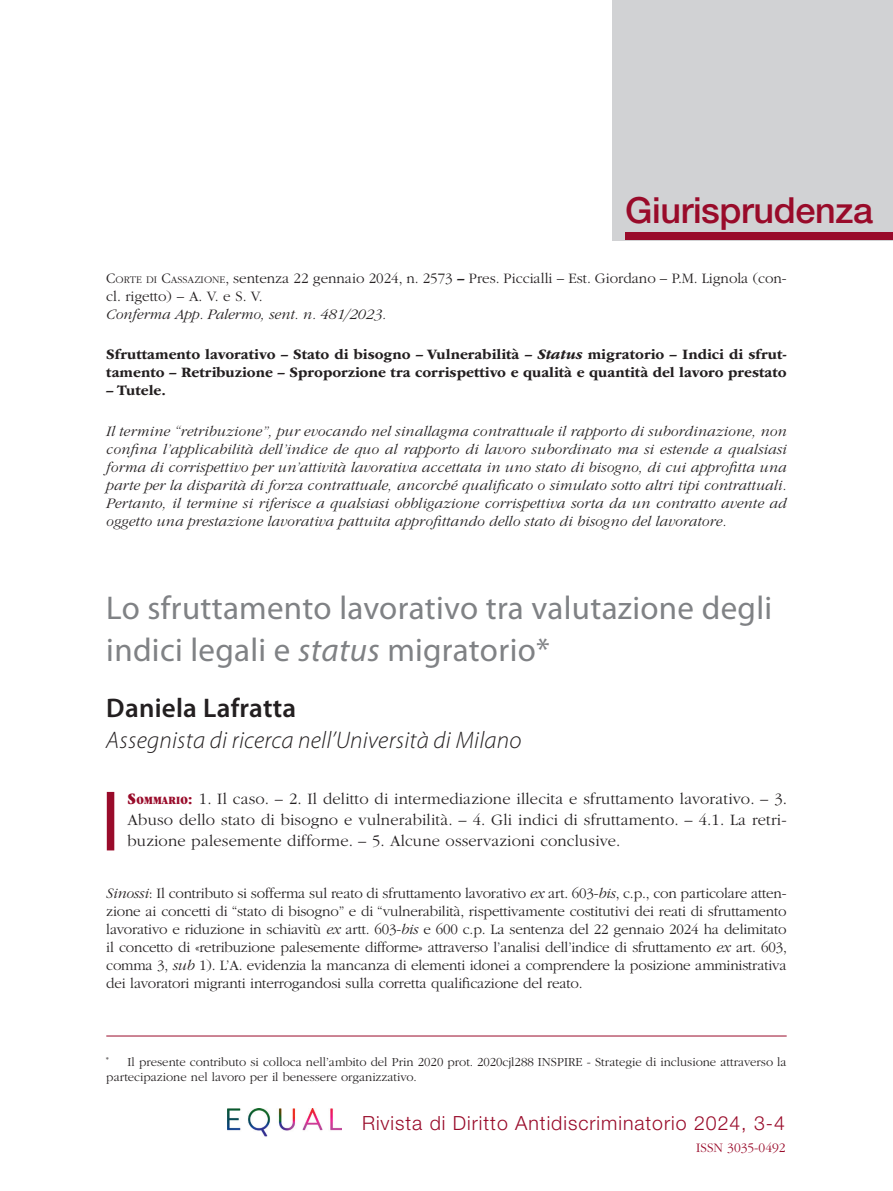
<style>
.page{position:relative;width:893px;height:1191px;background:#fff}
.page>*{position:absolute;margin:0;border:0;box-sizing:border-box;transform-origin:0 0}
.t1{font:500 36px "Helvetica Neue LT Std";letter-spacing:-.01em;color:#990b2a}
.titolo_giur{font:33px/42px "Myriad Pro";letter-spacing:.01em;color:#808285}
.autore{font:600 27px "Myriad Pro";letter-spacing:.01em;color:#231f20}
.carica{font:italic 300 24px "Myriad Pro";letter-spacing:.01em;color:#231f20}
.t2{font:300 19.5px "Helvetica Neue LT Std";letter-spacing:.05em;color:#990b2a}
.sommario{font:300 16.5px/21px "ITC Garamond Std";letter-spacing:.01em;color:#231f20;text-align:justify}
.abstract_ita{font:300 15px/18px "ITC Garamond Std";letter-spacing:-.01em;color:#231f20;text-align:justify}
.massima{font:italic 300 15px/18px "ITC Garamond Std";letter-spacing:.01em;color:#231f20;text-align:justify}
.organo_giudicante{font:700 15px/18px "ITC Garamond Std";color:#231f20}
.organo_giudicante-2{font:300 15px/18px "ITC Garamond Std";color:#231f20}
.organo_giudicante-3{font:italic 300 15px "ITC Garamond Std";color:#231f20}
.t3{font:300 13.5px "ITC Garamond Std";color:#990b2a}
.note_extra{font:300 12.75px/15.3px "ITC Garamond Std";color:#231f20}
.s1{font-style:inherit}
.s2{font-size:10.5px}
.s3{font-weight:700}
.s4{font-style:italic}
.s5{font-family:"ITC Garamond Std Ult Narrow";font-weight:400;color:#990b2a}
.s6{font-family:"ITC Garamond Std Ult Narrow";font-weight:400;font-size:11.55px;color:#990b2a}
.s7{font-weight:700;color:#990b2a}
</style>
<div class="page">
<div style="left:612px;top:0;width:281px;height:240px;background:#d1d2d4"></div>
<div style="left:625px;top:233px;width:268px;height:7px;background:#990b2a"></div>
<img style="left:228px;top:1108px;width:114px;height:29px">
<div style="left:107px;top:792px;width:7px;height:58px;background:#990b2a"></div>
<hr style="left:106px;top:1035px;width:681px;height:1px;background:#990b2a">
<h1 class="t1" style="left:625px;top:189px;width:250px">Giurisprudenza</h1>
<p class="organo_giudicante-2" style="left:106px;top:269px;width:682px"><span class="s1">C</span><span class="s2">ORTE DI</span> <span class="s1">C</span><span class="s2">ASSAZIONE</span>, sentenza 22 gennaio 2024, n. 2573 <span class="s3">–</span> Pres. Piccialli – Est. Giordano – P.M. Lignola (con&shy;cl. rigetto) – A. V. e S. V.</p>
<p class="organo_giudicante-3" style="left:106px;top:306px;width:282px">Conferma App. Palermo, sent. n. 481/2023.</p>
<p class="organo_giudicante" style="left:106px;top:345px;width:682px">Sfruttamento lavorativo – Stato di bisogno – Vulnerabilità – <span class="s4">Status</span> migratorio – Indici di sfrut&shy;tamento – Retribuzione – Sproporzione tra corrispettivo e qualità e quantità del lavoro prestato</p>
<p class="organo_giudicante" style="left:106px;top:381px;width:61px">– Tutele.</p>
<p class="massima" style="left:106px;top:422px;width:682px">Il termine “retribuzione”, pur evocando nel sinallagma contrattuale il rapporto di subordinazione, non confina l’applicabilità dell’indice de quo al rapporto di lavoro subordinato ma si estende a qualsiasi forma di corrispettivo per un’attività lavorativa accettata in uno stato di bisogno, di cui approfitta una parte per la disparità di forza contrattuale, ancorché qualificato o simulato sotto altri tipi contrattuali.<br>Pertanto, il termine si riferisce a qualsiasi obbligazione corrispettiva sorta da un contratto avente ad oggetto una prestazione lavorativa pattuita approfittando dello stato di bisogno del lavoratore.</p>
<p class="titolo_giur" style="left:106px;top:587px;width:667px">Lo sfruttamento lavorativo tra valutazione degli indici legali e <span class="s4">status</span> migratorio*</p>
<p class="autore" style="left:106px;top:691px;width:191px">Daniela Lafratta</p>
<p class="carica" style="left:106px;top:728px;width:417px">Assegnista di ricerca nell’Università di Milano</p>
<p class="sommario" style="left:128px;top:788px;width:661px"><span class="s5">S</span><span class="s6">ommario</span><span class="s7">:</span> 1. Il caso. – 2. Il delitto di intermediazione illecita e sfruttamento lavorativo. – 3.<br>Abuso dello stato di bisogno e vulnerabilità. – 4. Gli indici di sfruttamento. – 4.1. La retri&shy;buzione palesemente difforme. – 5. Alcune osservazioni conclusive.</p>
<p class="abstract_ita" style="left:106px;top:884px;width:682px"><span class="s4">Sinossi</span>: Il contributo si sofferma sul reato di sfruttamento lavorativo <span class="s4">ex</span> art. 603-<span class="s4">bis</span>, c.p., con particolare atten&shy;zione ai concetti di “stato di bisogno” e di “vulnerabilità, rispettivamente costitutivi dei reati di sfruttamento lavorativo e riduzione in schiavitù <span class="s4">ex</span> artt. 603-<span class="s4">bis</span> e 600 c.p. La sentenza del 22 gennaio 2024 ha delimitato il concetto di «retribuzione palesemente difforme» attraverso l’analisi dell’indice di sfruttamento <span class="s4">ex</span> art. 603, comma 3, <span class="s4">sub</span> 1). L’A. evidenzia la mancanza di elementi idonei a comprendere la posizione amministrativa dei lavoratori migranti interrogandosi sulla corretta qualificazione del reato.</p>
<p class="note_extra" style="left:106px;top:1054px;width:682px"><sup>*</sup> Il presente contributo si colloca nell’ambito del Prin 2020 prot. 2020cjl288 INSPIRE - Strategie di inclusione attraverso la partecipazione nel lavoro per il benessere organizzativo.</p>
<h3 class="t2" style="left:362px;top:1110px;width:424px">Rivista di Diritto Antidiscriminatorio 2024, 3-4</h3>
<p class="t3" style="left:696px;top:1140px;width:91px">ISSN 3035-0492</p>
</div>
